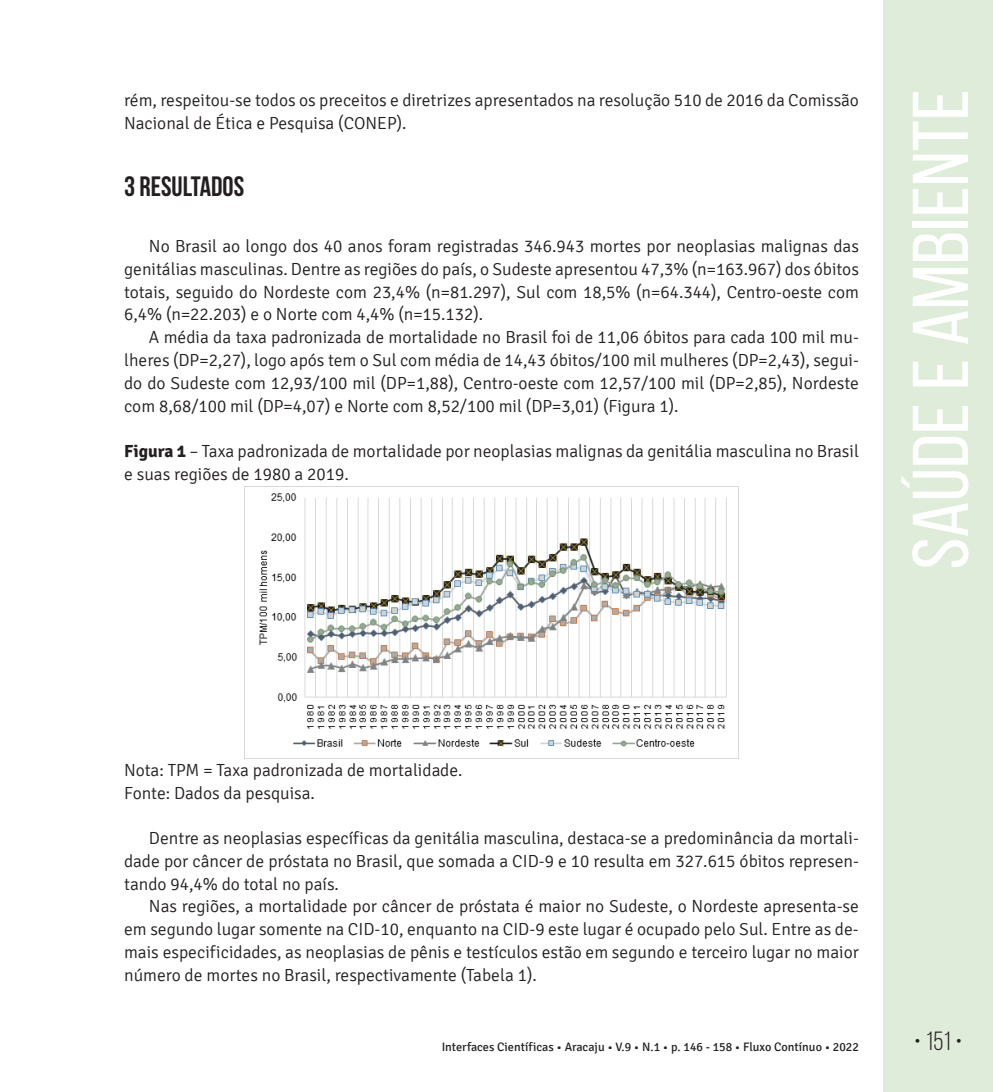
<style>
.page{position:relative;width:993px;height:1092px;background:#fff}
.page>*{position:absolute;margin:0;border:0;box-sizing:border-box;transform-origin:0 0}
.t1{font:78.75px "Bebas Neue";color:#fff;scale:1.09 1}
.t2{font:700 28px "Bebas Neue";color:#231f20}
.t3{font:26.25px "Bebas Neue";color:#231f20}
.t4{font:300 17.5px/22.8px "Signika";color:#231f20;text-align:justify}
.t5{font:12.25px "Signika";color:#231f20}
.s1{font-weight:700}
</style>
<div class="page">
<div style="left:883px;top:0;width:109px;height:1091px;background:#deecd9"></div>
<img style="left:244px;top:486px;width:494px;height:272px">
<p class="t4" style="left:124px;top:89px;width:736px">rém, respeitou-se todos os preceitos e diretrizes apresentados na resolução 510 de 2016 da Comissão<br>Nacional de Ética e Pesquisa (CONEP).</p>
<h2 class="t2" style="left:124px;top:171px;width:121px">3 RESULTADOS</h2>
<p class="t4" style="left:124px;top:235px;width:736px;text-indent:25px">No Brasil ao longo dos 40 anos foram registradas 346.943 mortes por neoplasias malignas das genitálias masculinas. Dentre as regiões do país, o Sudeste apresentou 47,3% (n=163.967) dos óbitos totais, seguido do Nordeste com 23,4% (n=81.297), Sul com 18,5% (n=64.344), Centro-oeste com 6,4% (n=22.203) e o Norte com 4,4% (n=15.132).</p>
<p class="t4" style="left:124px;top:326px;width:736px;text-indent:25px">A média da taxa padronizada de mortalidade no Brasil foi de 11,06 óbitos para cada 100 mil mu&shy;lheres (DP=2,27), logo após tem o Sul com média de 14,43 óbitos/100 mil mulheres (DP=2,43), segui&shy;do do Sudeste com 12,93/100 mil (DP=1,88), Centro-oeste com 12,57/100 mil (DP=2,85), Nordeste com 8,68/100 mil (DP=4,07) e Norte com 8,52/100 mil (DP=3,01) (Figura 1).</p>
<p class="t4" style="left:124px;top:440px;width:736px"><span class="s1">Figura 1</span> – Taxa padronizada de mortalidade por neoplasias malignas da genitália masculina no Brasil e suas regiões de 1980 a 2019.</p>
<h1 class="t1" style="left:897px;top:569px;width:442px;rotate:-90deg">Saúde e Ambiente</h1>
<p class="t4" style="left:124px;top:758px;width:340px">Nota: TPM = Taxa padronizada de mortalidade.<br>Fonte: Dados da pesquisa.</p>
<p class="t4" style="left:124px;top:827px;width:736px;text-indent:25px">Dentre as neoplasias específicas da genitália masculina, destaca-se a predominância da mortali&shy;dade por câncer de próstata no Brasil, que somada a CID-9 e 10 resulta em 327.615 óbitos represen&shy;tando 94,4% do total no país.</p>
<p class="t4" style="left:124px;top:895px;width:736px;text-indent:25px">Nas regiões, a mortalidade por câncer de próstata é maior no Sudeste, o Nordeste apresenta-se em segundo lugar somente na CID-10, enquanto na CID-9 este lugar é ocupado pelo Sul. Entre as de&shy;mais especificidades, as neoplasias de pênis e testículos estão em segundo e terceiro lugar no maior número de mortes no Brasil, respectivamente (Tabela 1).</p>
<p class="t5" style="left:441px;top:1040px;width:418px">Interfaces Científicas • Aracaju • V.9 • N.1 • p. 146 - 158 • Fluxo Contínuo • 2022</p>
<h3 class="t3" style="left:913px;top:1026px;width:50px">• 151 •</h3>
</div>
